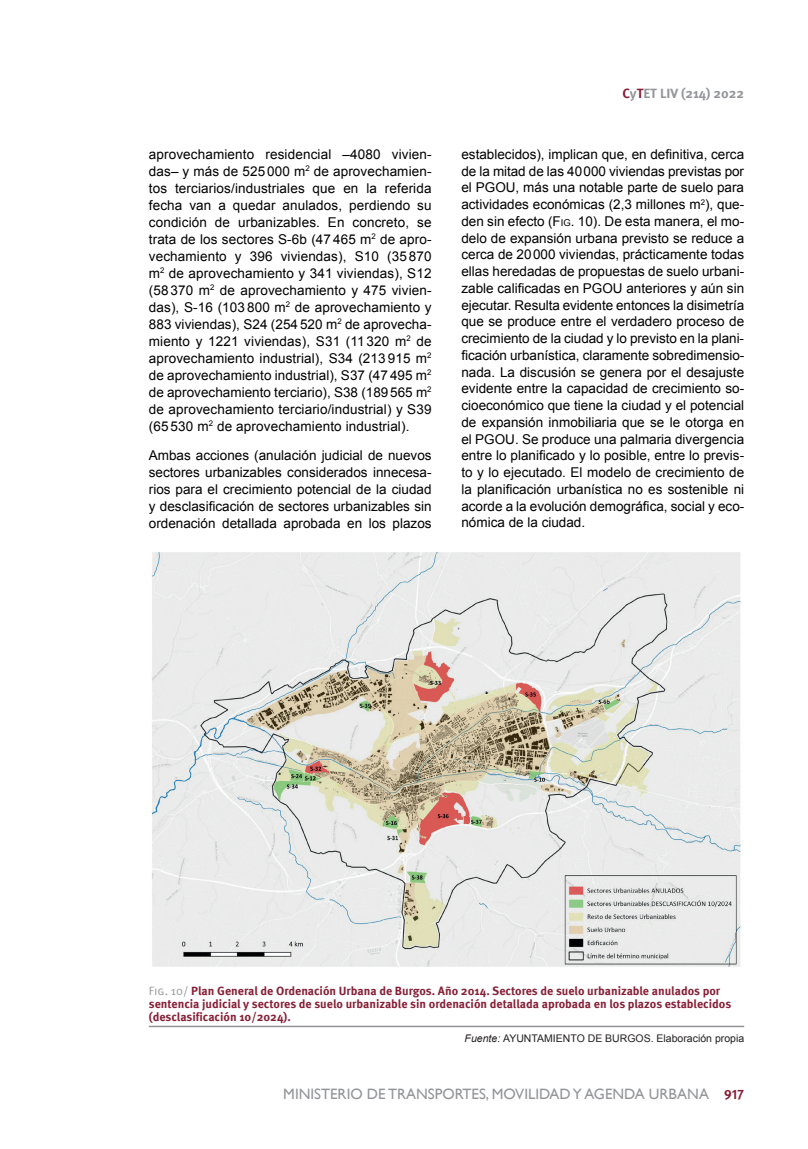
<style>
.page{position:relative;width:808px;height:1149px;background:#fff}
.page>*{position:absolute;margin:0;border:0;box-sizing:border-box;transform-origin:0 0}
.t1{font:15px "Gill Sans";color:#939598}
.t2{font:13.5px/16.8px "Arial";color:#000001;text-align:justify}
.t3{font:700 13.5px "Meta Pro";color:#939598}
.t4{font:700 12px/13.2px "Meta Pro";color:#851f36}
.t5{font:10.5px "Arial";color:#231f20}
.s1{color:#851f36}
.s2{font-style:inherit}
.s3{font-size:9.45px}
.s4{font-weight:400;color:#939598}
.s5{font-style:italic}
.s6{font-family:"Meta Pro";font-weight:700;font-size:13.5px;color:#851f36}
</style>
<div class="page">
<img style="left:151px;top:552px;width:590px;height:415px">
<hr style="left:149px;top:1025px;width:595px;height:1px;background:#939598">
<p class="t2" style="left:149px;top:146px;width:284px">aprovechamiento residencial –4080 vivien&shy;das– y más de 525 000 m<sup>2</sup> de aprovechamien&shy;tos terciarios/industriales que en la referida fecha van a quedar anulados, perdiendo su condición de urbanizables. En concreto, se trata de los sectores S-6b (47 465 m<sup>2</sup> de apro&shy;vechamiento y 396 viviendas), S10 (35 870 m<sup>2</sup> de aprovechamiento y 341 viviendas), S12 (58 370 m<sup>2</sup> de aprovechamiento y 475 vivien&shy;das), S-16 (103 800 m<sup>2</sup> de aprovechamiento y 883 viviendas), S24 (254 520 m<sup>2</sup> de aprovecha&shy;miento y 1221 viviendas), S31 (11 320 m<sup>2</sup> de aprovechamiento industrial), S34 (213 915 m<sup>2 </sup>de aprovechamiento industrial), S37 (47 495 m<sup>2 </sup>de aprovechamiento terciario), S38 (189565 m<sup>2 </sup>de aprovechamiento terciario/industrial) y S39 (65 530 m<sup>2</sup> de aprovechamiento industrial).</p>
<p class="t2" style="left:149px;top:446px;width:284px">Ambas acciones (anulación judicial de nuevos sectores urbanizables considerados innecesa&shy;rios para el crecimiento potencial de la ciudad y desclasificación de sectores urbanizables sin ordenación detallada aprobada en los plazos</p>
<p class="t3" style="left:623px;top:83px;width:123px"><span class="s1">C</span>y<span class="s1">T</span>ET LIV (214) 2022</p>
<p class="t2" style="left:461px;top:146px;width:284px">establecidos), implican que, en definitiva, cerca de la mitad de las 40000 viviendas previstas por el PGOU, más una notable parte de suelo para actividades económicas (2,3 millones m<sup>2</sup>), que&shy;den sin efecto (<span class="s2">F</span><span class="s3">ig</span><span class="s2">.</span> 10). De esta manera, el mo&shy;delo de expansión urbana previsto se reduce a cerca de 20000 viviendas, prácticamente todas ellas heredadas de propuestas de suelo urbani&shy;zable calificadas en PGOU anteriores y aún sin ejecutar. Resulta evidente entonces la disimetría que se produce entre el verdadero proceso de crecimiento de la ciudad y lo previsto en la plani&shy;ficación urbanística, claramente sobredimensio&shy;nada. La discusión se genera por el desajuste evidente entre la capacidad de crecimiento so&shy;cioeconómico que tiene la ciudad y el potencial de expansión inmobiliaria que se le otorga en el PGOU. Se produce una palmaria divergencia entre lo planificado y lo posible, entre lo previs&shy;to y lo ejecutado. El modelo de crecimiento de la planificación urbanística no es sostenible ni acorde a la evolución demográfica, social y eco&shy;nómica de la ciudad.</p>
<p class="t4" style="left:149px;top:983px;width:584px"><span class="s4">Fig. 10/</span> Plan General de Ordenación Urbana de Burgos. Año 2014. Sectores de suelo urbanizable anulados por sentencia judicial y sectores de suelo urbanizable sin ordenación detallada aprobada en los plazos establecidos (desclasificación 10/2024).</p>
<p class="t5" style="left:465px;top:1030px;width:281px"><span class="s5">Fuente:</span> AYUNTAMIENTO DE BURGOS. Elaboración propia</p>
<p class="t1" style="left:283px;top:1084px;width:462px">MINISTERIO DE TRANSPORTES, MOVILIDAD Y AGENDA URBANA <span class="s6">917</span></p>
</div>
